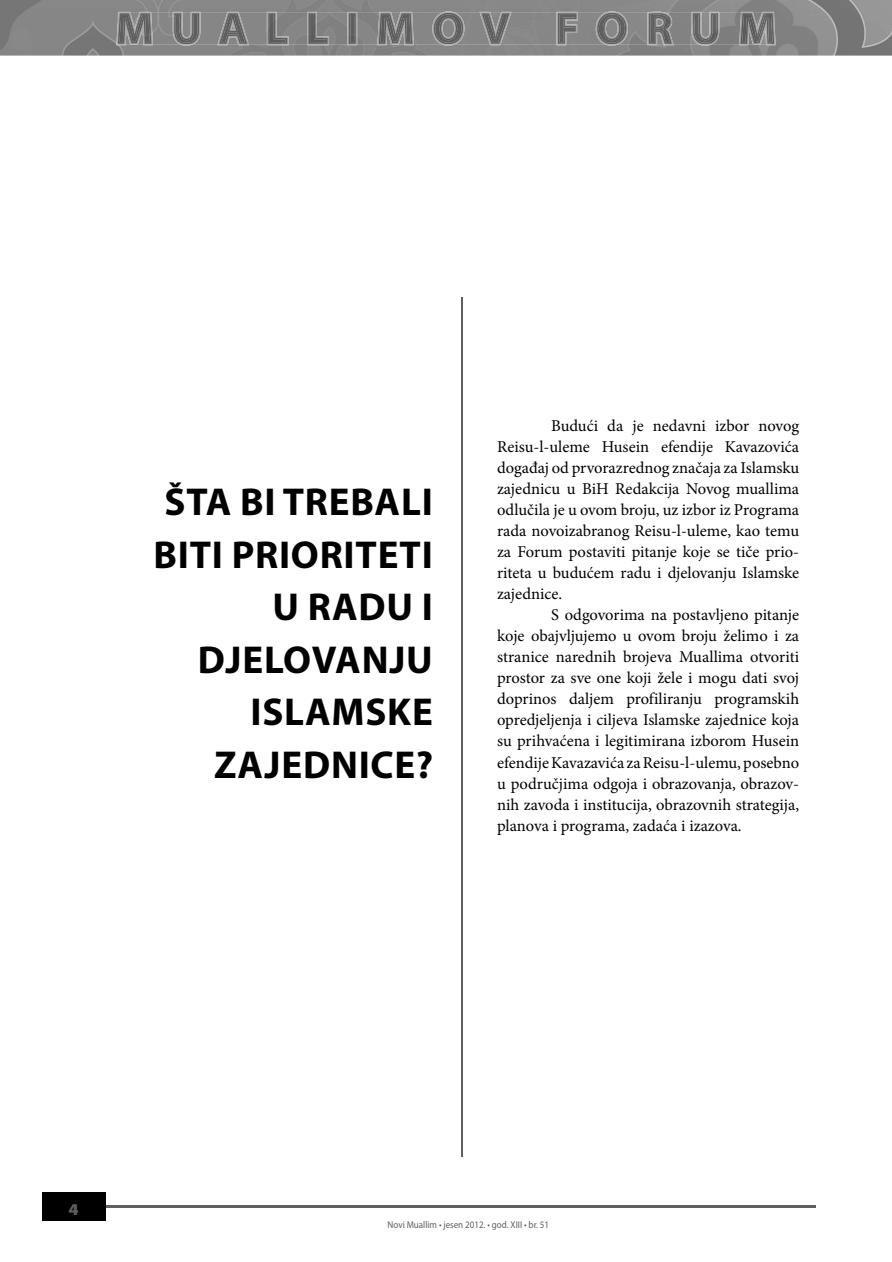
<style>
.page{position:relative;width:892px;height:1262px;background:#fff}
.page>*{position:absolute;margin:0;border:0;box-sizing:border-box;transform-origin:0 0}
.t1{font:700 39px/52.5px "Myriad Pro";letter-spacing:.02em;color:#000;text-align:right}
.t2{font:16.5px/21px "Minion Pro";color:#000;text-align:justify}
.t3{font:900 semi-expanded 16.5px "Myriad Pro";color:#5f5f5f}
.t4{font:9.9px "Myriad Pro";color:#5f5f5f;scale:.91 1}
</style>
<div class="page">
<hr style="left:105px;top:1204px;width:711px;height:2px;background:#5f5f5f">
<div style="left:42px;top:1191px;width:63px;height:29px;background:#000"></div>
<hr style="left:461px;top:297px;width:2px;height:859px;background:#5f5f5f">
<img style="left:0;top:0;width:891px;height:56px">
<img style="left:116px;top:11px;width:659px;height:35px">
<img style="left:118px;top:13px;width:361px;height:31px">
<img style="left:479px;top:13px;width:294px;height:31px">
<h1 class="t1" style="left:153px;top:474px;width:281px">ŠTA BI TREBALI<br>BITI PRIORITETI<br>U RADU I<br>DJELOVANJU<br>ISLAMSKE<br>ZAJEDNICE?</h1>
<p class="t2" style="left:497px;top:415px;width:303px;text-indent:54px">Budući da je nedavni izbor novog Reisu-l-uleme Husein efendije Kavazovića događaj od prvorazrednog značaja za Islamsku zajednicu u BiH Redakcija Novog muallima odlučila je u ovom broju, uz izbor iz Programa rada novoizabranog Reisu-l-uleme, kao temu za Forum postaviti pitanje koje se tiče prio&shy;riteta u budućem radu i djelovanju Islamske zajednice.</p>
<p class="t2" style="left:497px;top:604px;width:303px;text-indent:54px">S odgovorima na postavljeno pitanje koje obajvljujemo u ovom broju želimo i za stranice narednih brojeva Muallima otvoriti prostor za sve one koji žele i mogu dati svoj doprinos daljem profiliranju programskih opredjeljenja i ciljeva Islamske zajednice koja su prihvaćena i legitimirana izborom Husein efendije Kavazavića za Reisu-l-ulemu, posebno u područjima odgoja i obrazovanja, obrazov&shy;nih zavoda i institucija, obrazovnih strategija, planova i programa, zadaća i izazova.</p>
<p class="t3" style="left:68px;top:1199px;width:12px">4</p>
<p class="t4" style="left:387px;top:1217px;width:179px">Novi Muallim • jesen 2012. • god. XIII • br. 51</p>
</div>
